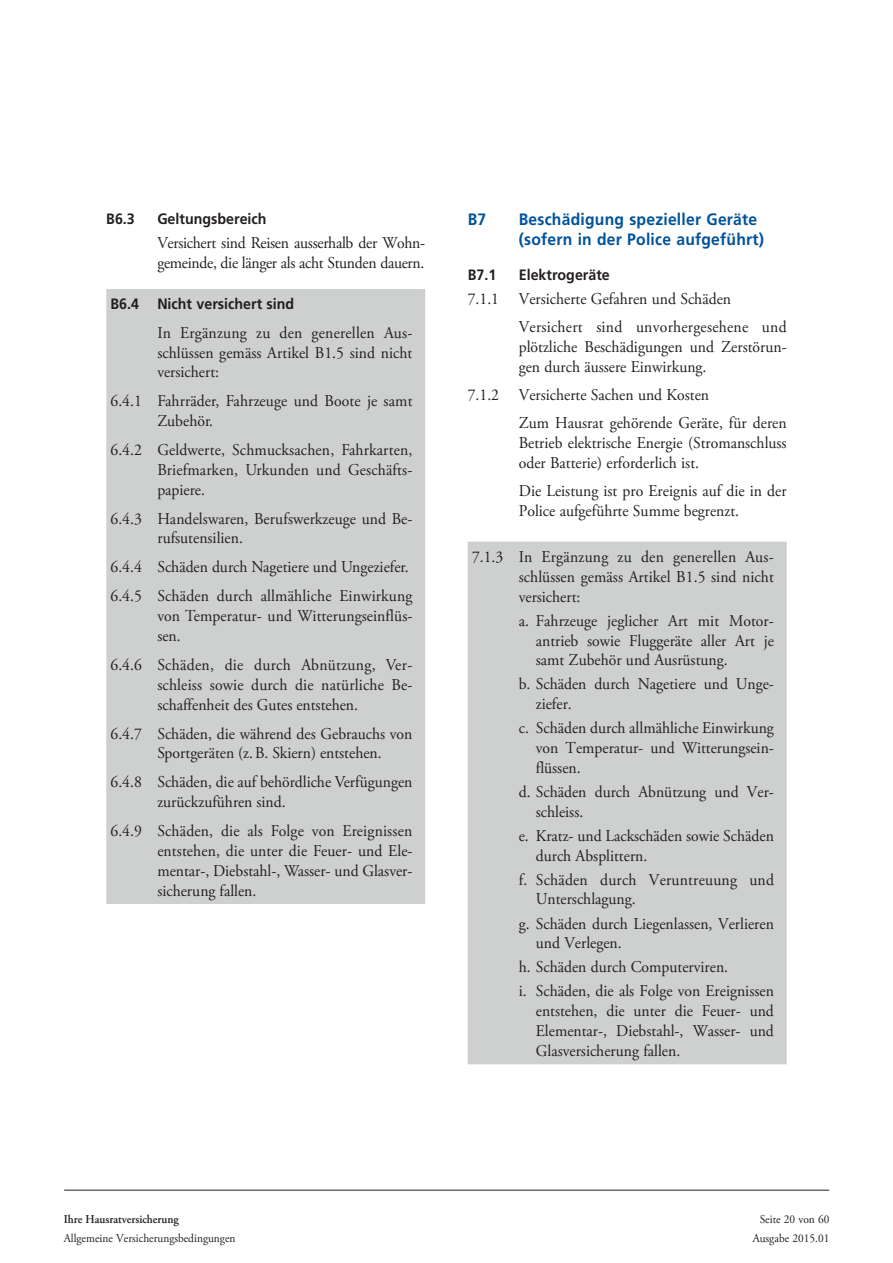
<style>
.page{position:relative;width:893px;height:1263px;background:#fff}
.page>*{position:absolute;margin:0;border:0;box-sizing:border-box;transform-origin:0 0}
.t1{font:16.5px/19.8px "Adobe Garamond Pro";color:#231f20;scale:.95 1}
.t2{font:16.5px/19.8px "Adobe Garamond Pro";letter-spacing:-.02em;color:#231f20;scale:.95 1}
.t3{font:700 16.5px/19.8px "Frutiger LT Pro";letter-spacing:.015em;color:#01529a;scale:.95 1}
.t4{font:700 15px "Frutiger LT Pro";color:#231f20;scale:.95 1}
.t5{font:12px/18.6px "Adobe Garamond Pro";color:#231f20;text-align:center;scale:.95 1}
.t6{font:600 12px "Adobe Garamond Pro";color:#231f20;scale:.95 1}
</style>
<div class="page">
<div style="left:106px;top:289px;width:319px;height:615px;background:#cdd0cf"></div>
<div style="left:468px;top:542px;width:319px;height:522px;background:#cdd0cf"></div>
<hr style="left:64px;top:1190px;width:765px;height:1px;background:#231f20">
<p class="t4" style="left:106px;top:210px;width:32px">B6.3</p>
<p class="t4" style="left:157px;top:210px;width:117px">Geltungsbereich</p>
<p class="t2" style="left:157px;top:233px;width:283px">Versichert sind Reisen ausserhalb der Wohn&shy;gemeinde, die länger als acht Stunden dauern.</p>
<p class="t4" style="left:111px;top:295px;width:195px">B6.4 Nicht versichert sind</p>
<p class="t1" style="left:157px;top:323px;width:270px;text-align:justify">In Ergänzung zu den generellen Aus&shy;schlüssen gemäss Artikel B1.5 sind nicht versichert:</p>
<p class="t1" style="left:157px;top:392px;width:270px;text-indent:-47px">6.4.1 Fahrräder, Fahrzeuge und Boote je samt<br>Zubehör.</p>
<p class="t1" style="left:157px;top:440px;width:270px;text-align:justify;text-indent:-47px">6.4.2 Geldwerte, Schmucksachen, Fahrkarten, Briefmarken, Urkunden und Geschäfts&shy;papiere.</p>
<p class="t1" style="left:157px;top:509px;width:270px;text-indent:-47px">6.4.3 Handelswaren, Berufswerkzeuge und Be&shy;rufsutensilien.</p>
<p class="t1" style="left:111px;top:553px;width:319px;line-height:29px">6.4.4 Schäden durch Nagetiere und Ungeziefer.<br>6.4.5 Schäden durch allmähliche Einwirkung</p>
<p class="t1" style="left:157px;top:607px;width:270px">von Temperatur- und Witterungseinflüs&shy;sen.</p>
<p class="t1" style="left:157px;top:655px;width:270px;text-align:justify;text-indent:-47px">6.4.6 Schäden, die durch Abnützung, Ver&shy;schleiss sowie durch die natürliche Be&shy;schaffenheit des Gutes entstehen.</p>
<p class="t1" style="left:157px;top:724px;width:270px;text-indent:-47px">6.4.7 Schäden, die während des Gebrauchs von<br>Sportgeräten (z.B. Skiern) entstehen.</p>
<p class="t1" style="left:157px;top:773px;width:270px;text-indent:-47px">6.4.8 Schäden, die auf behördliche Verfügungen zurückzuführen sind.</p>
<p class="t1" style="left:157px;top:821px;width:270px;text-align:justify;text-indent:-47px">6.4.9 Schäden, die als Folge von Ereignissen entstehen, die unter die Feuer- und Ele&shy;mentar-, Diebstahl-, Wasser- und Glasver&shy;sicherung fallen.</p>
<p class="t3" style="left:468px;top:209px;width:21px">B7</p>
<p class="t3" style="left:519px;top:209px;width:260px">Beschädigung spezieller Geräte (sofern in der Police aufgeführt)</p>
<p class="t4" style="left:468px;top:266px;width:32px">B7.1</p>
<p class="t4" style="left:519px;top:266px;width:97px">Elektrogeräte</p>
<p class="t1" style="left:519px;top:285px;width:283px;line-height:28.3px;text-indent:-51px">7.1.1 Versicherte Gefahren und Schäden<br>Versichert sind unvorhergesehene und</p>
<p class="t1" style="left:519px;top:337px;width:283px">plötzliche Beschädigungen und Zerstörun&shy;gen durch äussere Einwirkung.</p>
<p class="t1" style="left:519px;top:381px;width:283px;line-height:28.3px;text-indent:-51px">7.1.2 Versicherte Sachen und Kosten<br>Zum Hausrat gehörende Geräte, für deren</p>
<p class="t1" style="left:519px;top:434px;width:283px">Betrieb elektrische Energie (Stromanschluss oder Batterie) erforderlich ist.</p>
<p class="t1" style="left:519px;top:482px;width:283px">Die Leistung ist pro Ereignis auf die in der<br>Police aufgeführte Summe begrenzt.</p>
<p class="t1" style="left:519px;top:547px;width:270px;text-align:justify;text-indent:-47px">7.1.3 In Ergänzung zu den generellen Aus&shy;schlüssen gemäss Artikel B1.5 sind nicht versichert:</p>
<p class="t1" style="left:536px;top:611px;width:252px;text-align:justify;text-indent:-17px">a. Fahrzeuge jeglicher Art mit Motor&shy;antrieb sowie Fluggeräte aller Art je samt Zubehör und Ausrüstung.</p>
<p class="t1" style="left:536px;top:675px;width:252px;text-indent:-17px">b. Schäden durch Nagetiere und Unge&shy;ziefer.</p>
<p class="t1" style="left:536px;top:719px;width:252px;text-align:justify;text-indent:-17px">c. Schäden durch allmähliche Einwirkung von Temperatur- und Witterungsein&shy;flüssen.</p>
<p class="t1" style="left:536px;top:782px;width:252px;text-indent:-17px">d. Schäden durch Abnützung und Ver&shy;schleiss.</p>
<p class="t1" style="left:536px;top:826px;width:252px;text-indent:-17px">e. Kratz- und Lackschäden sowie Schäden durch Absplittern.</p>
<p class="t1" style="left:536px;top:870px;width:252px;text-indent:-17px">f. Schäden durch Veruntreuung und<br>Unterschlagung.</p>
<p class="t1" style="left:536px;top:914px;width:252px;text-indent:-17px">g. Schäden durch Liegenlassen, Verlieren und Verlegen.</p>
<p class="t1" style="left:519px;top:956px;width:270px;line-height:24px">h. Schäden durch Computerviren.<br>i. Schäden, die als Folge von Ereignissen</p>
<p class="t1" style="left:536px;top:1002px;width:252px;text-align:justify">entstehen, die unter die Feuer- und Elementar-, Diebstahl-, Wasser- und Glasversicherung fallen.</p>
<p class="t6" style="left:64px;top:1212px;width:123px">Ihre Hausratversicherung</p>
<p class="t5" style="left:64px;top:1229px;width:182px">Allgemeine Versicherungsbedingungen</p>
<p class="t5" style="left:753px;top:1210px;width:82px">Seite 20 von 60<br>Ausgabe 2015.01</p>
</div>
